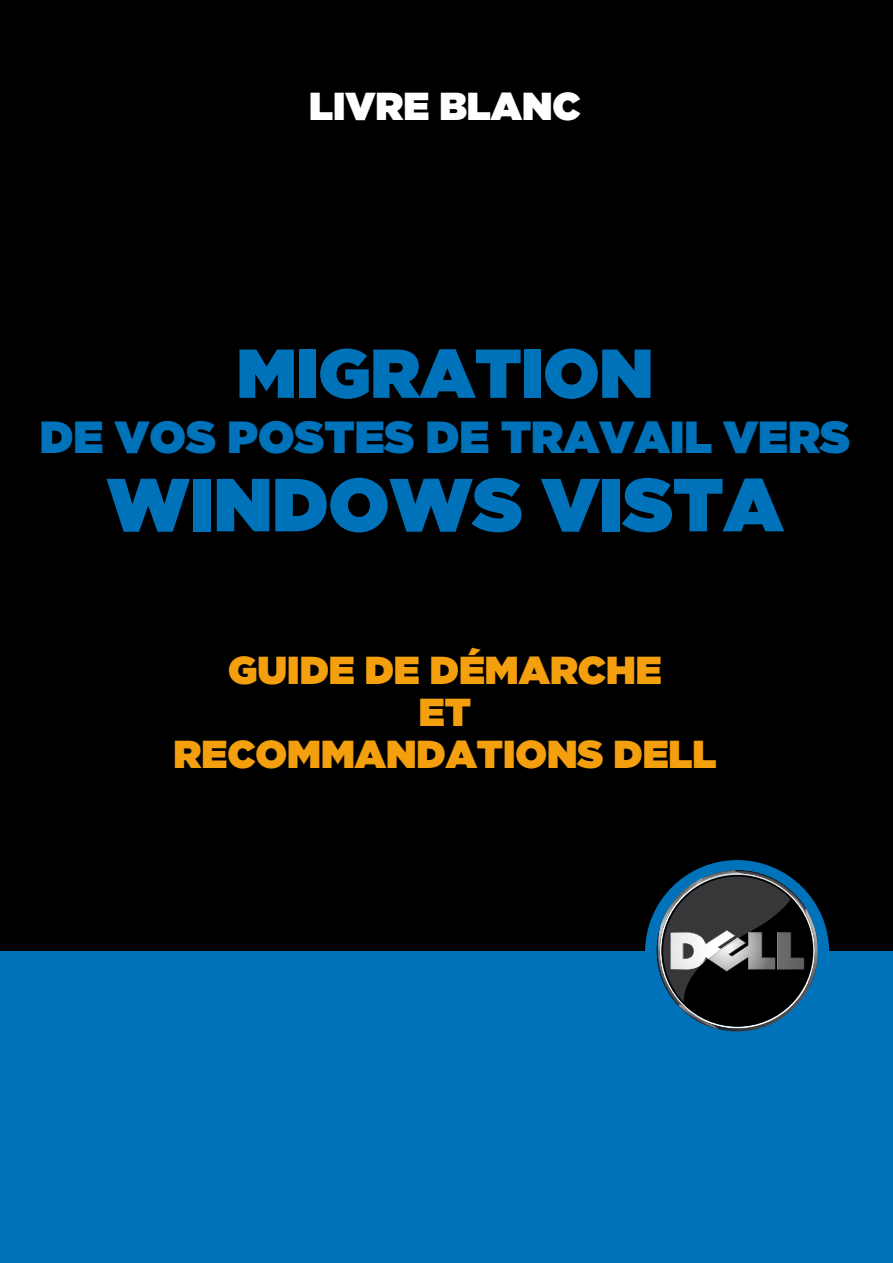
<style>
.page{position:relative;width:893px;height:1263px;background:#000}
.page>*{position:absolute;margin:0;border:0;box-sizing:border-box;transform-origin:0 0}
.t1{font:900 75px "Gotham";color:#0072ba}
.t2{font:900 69px "Gotham";color:#0072ba}
.t3{font:900 45px "Gotham";color:#0072ba}
.t4{font:900 39px/42px "Gotham";color:#f49f0e;text-align:center}
.t5{font:900 39px "Gotham";color:#fff}
</style>
<div class="page">
<div style="left:0;top:951px;width:893px;height:312px;background:#0072ba"></div>
<div style="left:645px;top:860px;width:184px;height:184px;background:#0072ba;border-radius:50%"></div>
<svg style="left:657px;top:870px;width:161px;height:161px"></svg>
<p class="t5" style="left:309px;top:84px;width:273px">LIVRE BLANC</p>
<h2 class="t2" style="left:237px;top:334px;width:418px">MIGRATION</h2>
<p class="t3" style="left:40px;top:411px;width:812px">DE VOS POSTES DE TRAVAIL VERS</p>
<h1 class="t1" style="left:107px;top:461px;width:678px">WINDOWS VISTA</h1>
<p class="t4" style="left:173px;top:649px;width:544px">GUIDE DE DÉMARCHE<br>ET<br>RECOMMANDATIONS DELL</p>
</div>
